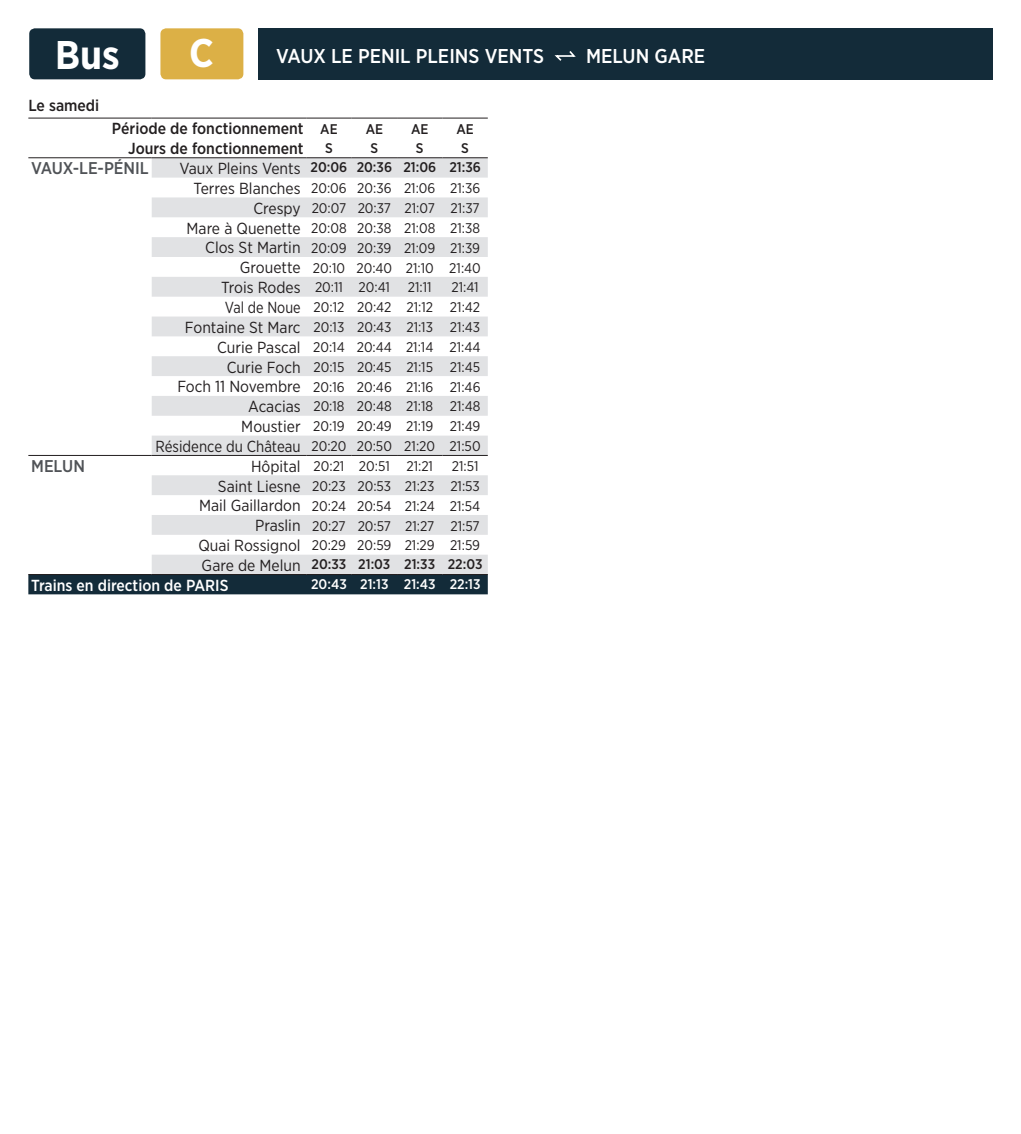
<style>
.page{position:relative;width:1021px;height:1134px;background:#fff}
.page>*{position:absolute;margin:0;border:0;box-sizing:border-box;transform-origin:0 0}
.t1{font:700 40px "Gotham Narrow";color:#fff}
.t2{font:500 20px "Gotham Narrow";color:#fff}
.t3{font:500 17px "Gotham Narrow";color:#505357}
.t4{font:500 16px "Gotham Narrow";color:#231f20}
.t5{font:500 16px "Gotham Narrow";color:#fff}
.t6{font:16px "Gotham Narrow";color:#231f20}
.t7{font:14px/19.8px "Gotham Narrow";color:#231f20;text-align:right}
.t8{font:500 14px "Gotham Narrow";color:#fff}
.t9{font:500 14px "Gotham Narrow";color:#231f20}
.s1{font-size:14px}
.s2{font-size:16px}
.s3{font-weight:500}
</style>
<div class="page">
<div style="left:258px;top:28px;width:734px;height:51px;background:#132b39"></div>
<div style="left:160px;top:28px;width:83px;height:51px;background:#dcb046;border-radius:6px"></div>
<div style="left:29px;top:28px;width:116px;height:51px;background:#132b39;border-radius:6px"></div>
<svg style="left:554px;top:51px;width:22px;height:10px"></svg>
<svg style="left:152px;top:158px;width:336px;height:416px;fill:#e1e2e4"></svg>
<div style="left:28px;top:575px;width:460px;height:19px;background:#132b39"></div>
<hr style="left:28px;top:118px;width:124px;height:1px;background:#231f20">
<hr style="left:152px;top:118px;width:154px;height:1px;background:#231f20">
<hr style="left:306px;top:118px;width:45px;height:1px;background:#231f20">
<hr style="left:351px;top:118px;width:46px;height:1px;background:#231f20">
<hr style="left:397px;top:118px;width:45px;height:1px;background:#231f20">
<hr style="left:442px;top:118px;width:46px;height:1px;background:#231f20">
<hr style="left:28px;top:574px;width:124px;height:1px;background:#231f20">
<hr style="left:152px;top:574px;width:154px;height:1px;background:#231f20">
<hr style="left:306px;top:574px;width:45px;height:1px;background:#231f20">
<hr style="left:351px;top:574px;width:46px;height:1px;background:#231f20">
<hr style="left:397px;top:574px;width:45px;height:1px;background:#231f20">
<hr style="left:442px;top:574px;width:46px;height:1px;background:#231f20">
<hr style="left:28px;top:157px;width:124px;height:1px;background:#231f20">
<hr style="left:152px;top:157px;width:154px;height:1px;background:#231f20">
<hr style="left:306px;top:157px;width:45px;height:1px;background:#231f20">
<hr style="left:351px;top:157px;width:46px;height:1px;background:#231f20">
<hr style="left:397px;top:157px;width:45px;height:1px;background:#231f20">
<hr style="left:442px;top:157px;width:46px;height:1px;background:#231f20">
<hr style="left:28px;top:455px;width:124px;height:1px;background:#231f20">
<hr style="left:152px;top:455px;width:154px;height:1px;background:#231f20">
<hr style="left:306px;top:455px;width:45px;height:1px;background:#231f20">
<hr style="left:351px;top:455px;width:46px;height:1px;background:#231f20">
<hr style="left:397px;top:455px;width:45px;height:1px;background:#231f20">
<hr style="left:442px;top:455px;width:46px;height:1px;background:#231f20">
<h1 class="t1" style="left:55px;top:29px;width:66px">Bus</h1>
<h1 class="t1" style="left:189px;top:28px;width:26px">C</h1>
<h2 class="t2" style="left:276px;top:43px;width:269px">VAUX LE PENIL PLEINS VENTS</h2>
<h2 class="t2" style="left:586px;top:43px;width:121px">MELUN GARE</h2>
<p class="t4" style="left:28px;top:95px;width:72px">Le samedi</p>
<p class="t4" style="left:112px;top:119px;width:227px">Période de fonctionnement <span class="s1">AE</span></p>
<p class="t9" style="left:365px;top:120px;width:19px">AE</p>
<p class="t9" style="left:411px;top:120px;width:19px">AE</p>
<p class="t9" style="left:456px;top:120px;width:19px">AE</p>
<p class="t4" style="left:128px;top:138px;width:177px">Jours de fonctionnement</p>
<p class="t9" style="left:325px;top:140px;width:9px">S</p>
<p class="t9" style="left:370px;top:140px;width:9px">S</p>
<p class="t9" style="left:416px;top:140px;width:9px">S</p>
<p class="t9" style="left:461px;top:140px;width:9px">S</p>
<p class="t3" style="left:31px;top:158px;width:119px">VAUX-LE-PÉNIL</p>
<p class="t7" style="left:179px;top:157px;width:303px"><span class="s2">Vaux Pleins Vents</span> <span class="s3">20:06 20:36 21:06 21:36<br></span><span class="s2">Terres Blanches</span> 20:06 20:36 21:06 21:36<br><span class="s2">Crespy</span> 20:07 20:37 21:07 21:37<br><span class="s2">Mare à Quenette</span> 20:08 20:38 21:08 21:38<br><span class="s2">Clos St Martin</span> 20:09 20:39 21:09 21:39<br><span class="s2">Grouette</span> 20:10 20:40 21:10 21:40</p>
<p class="t6" style="left:221px;top:278px;width:170px">Trois Rodes <span class="s1">20:11 20:41</span></p>
<p class="t7" style="left:408px;top:277px;width:25px">21:11</p>
<p class="t7" style="left:155px;top:277px;width:326px">21:41<br><span class="s2">Val de Noue</span> 20:12 20:42 21:12 21:42<br><span class="s2">Fontaine St Marc</span> 20:13 20:43 21:13 21:43<br><span class="s2">Curie Pascal</span> 20:14 20:44 21:14 21:44<br><span class="s2">Curie Foch</span> 20:15 20:45 21:15 21:45<br><span class="s2">Foch 11 Novembre</span> 20:16 20:46 21:16 21:46<br><span class="s2">Acacias</span> 20:18 20:48 21:18 21:48<br><span class="s2">Moustier</span> 20:19 20:49 21:19 21:49<br><span class="s2">Résidence du Château</span> 20:20 20:50 21:20 21:50</p>
<p class="t3" style="left:31px;top:455px;width:55px">MELUN</p>
<p class="t7" style="left:251px;top:456px;width:183px"><span class="s2">Hôpital</span> 20:21 20:51 21:21</p>
<p class="t7" style="left:198px;top:456px;width:285px">21:51<br><span class="s2">Saint Liesne</span> 20:23 20:53 21:23 21:53<br><span class="s2">Mail Gaillardon</span> 20:24 20:54 21:24 21:54<br><span class="s2">Praslin</span> 20:27 20:57 21:27 21:57<br><span class="s2">Quai Rossignol</span> 20:29 20:59 21:29 21:59<br><span class="s2">Gare de Melun</span> <span class="s3">20:33 21:03 21:33 22:03</span></p>
<p class="t5" style="left:31px;top:575px;width:199px">Trains en direction de PARIS</p>
<p class="t8" style="left:311px;top:575px;width:171px">20:43 21:13 21:43 22:13</p>
</div>
